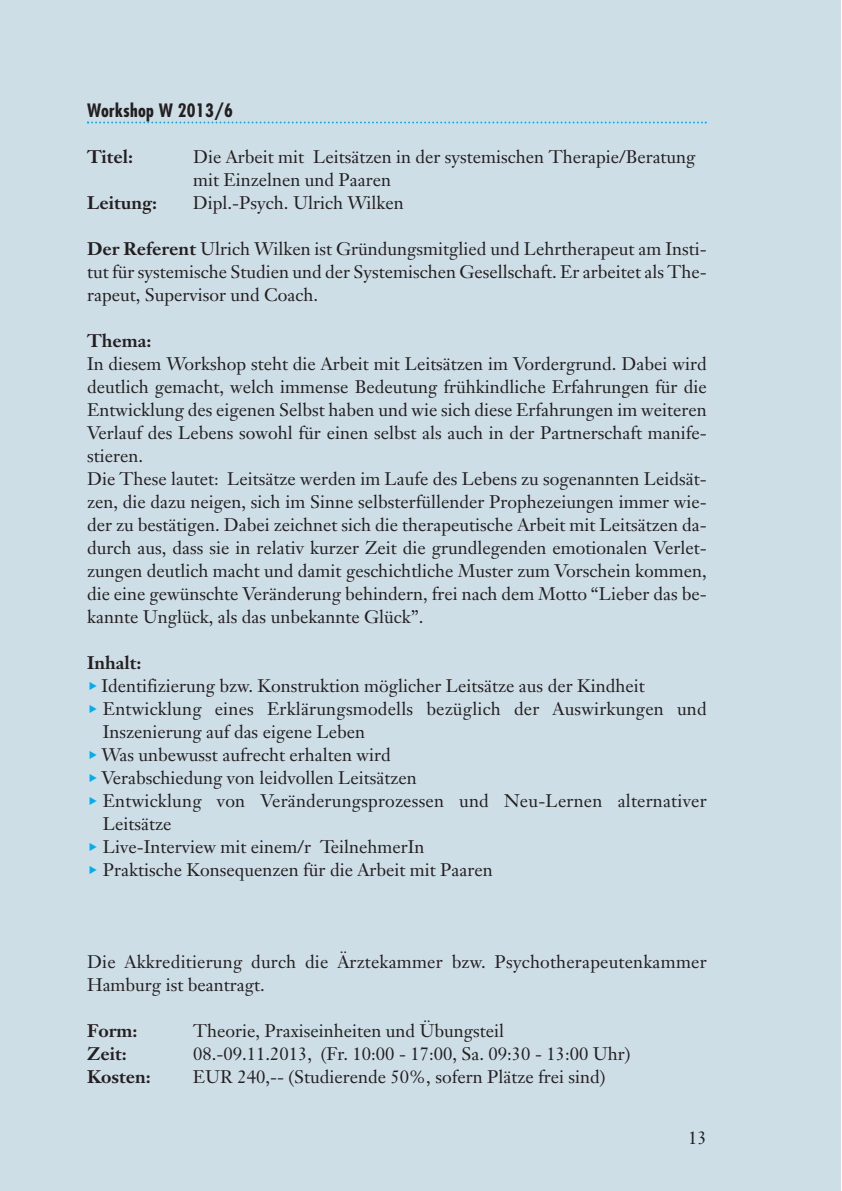
<style>
.page{position:relative;width:842px;height:1191px;background:#fff}
.page>*{position:absolute;margin:0;border:0;box-sizing:border-box;transform-origin:0 0}
.t1{font:18px/23px "Janson Text";color:#231f20}
.t2{font:700 18px "Janson Text";color:#231f20}
.t3{font:700 condensed 18px "Futura";letter-spacing:.015em;color:#231f20}
.s1{font-weight:700}
.s2{color:#00aeef}
</style>
<div class="page">
<div style="left:0;top:1px;width:840px;height:1190px;background:#cedee7"></div>
<svg style="left:87px;top:121px;width:620px;height:2px"></svg>
<p class="t3" style="left:87px;top:99px;width:148px">Workshop W 2013/6</p>
<p class="t2" style="left:87px;top:145px;width:48px">Titel:</p>
<p class="t1" style="left:193px;top:145px;width:504px">Die Arbeit mit Leitsätzen in der systemischen Therapie/Beratung mit Einzelnen und Paaren</p>
<p class="t2" style="left:87px;top:191px;width:71px">Leitung:</p>
<p class="t1" style="left:193px;top:191px;width:212px">Dipl.-Psych. Ulrich Wilken</p>
<p class="t1" style="left:87px;top:237px;width:621px;text-align:justify"><span class="s1">Der Referent</span> Ulrich Wilken ist Gründungsmitglied und Lehrtherapeut am Insti&shy;tut für systemische Studien und der Systemischen Gesellschaft. Er arbeitet als The&shy;rapeut, Supervisor und Coach.</p>
<p class="t2" style="left:87px;top:329px;width:66px">Thema:</p>
<p class="t1" style="left:87px;top:352px;width:621px">In diesem Workshop steht die Arbeit mit Leitsätzen im Vordergrund. Dabei wird deutlich gemacht, welch immense Bedeutung frühkindliche Erfahrungen für die Entwicklung des eigenen Selbst haben und wie sich diese Erfahrungen im weiteren Verlauf des Lebens sowohl für einen selbst als auch in der Partnerschaft manife&shy;stieren.<br>Die These lautet: Leitsätze werden im Laufe des Lebens zu sogenannten Leidsät&shy;zen, die dazu neigen, sich im Sinne selbsterfüllender Prophezeiungen immer wie&shy;der zu bestätigen. Dabei zeichnet sich die therapeutische Arbeit mit Leitsätzen da&shy;durch aus, dass sie in relativ kurzer Zeit die grundlegenden emotionalen Verlet&shy;zungen deutlich macht und damit geschichtliche Muster zum Vorschein kommen, die eine gewünschte Veränderung behindern, frei nach dem Motto “Lieber das be&shy;kannte Unglück, als das unbekannte Glück”.</p>
<p class="t2" style="left:87px;top:651px;width:56px">Inhalt:</p>
<p class="t1" style="left:87px;top:674px;width:559px"><span class="s2">◆</span>Identifizierung bzw. Konstruktion möglicher Leitsätze aus der Kindheit</p>
<p class="t1" style="left:103px;top:697px;width:605px;text-indent:-16px"><span class="s2">◆</span> Entwicklung eines Erklärungsmodells bezüglich der Auswirkungen und<br>Inszenierung auf das eigene Leben</p>
<p class="t1" style="left:87px;top:743px;width:305px"><span class="s2">◆</span>Was unbewusst aufrecht erhalten wird</p>
<p class="t1" style="left:87px;top:766px;width:331px"><span class="s2">◆</span>Verabschiedung von leidvollen Leitsätzen</p>
<p class="t1" style="left:103px;top:789px;width:605px;text-indent:-16px"><span class="s2">◆</span> Entwicklung von Veränderungsprozessen und Neu-Lernen alternativer<br>Leitsätze</p>
<p class="t1" style="left:87px;top:835px;width:339px"><span class="s2">◆</span> Live-Interview mit einem/r TeilnehmerIn</p>
<p class="t1" style="left:87px;top:858px;width:407px"><span class="s2">◆</span> Praktische Konsequenzen für die Arbeit mit Paaren</p>
<p class="t1" style="left:87px;top:950px;width:621px">Die Akkreditierung durch die Ärztekammer bzw. Psychotherapeutenkammer<br>Hamburg ist beantragt.</p>
<p class="t2" style="left:87px;top:1019px;width:52px">Form:</p>
<p class="t1" style="left:193px;top:1019px;width:313px">Theorie, Praxiseinheiten und Übungsteil</p>
<p class="t2" style="left:87px;top:1042px;width:41px">Zeit:</p>
<p class="t1" style="left:193px;top:1042px;width:439px">08.-09.11.2013, (Fr. 10:00 - 17:00, Sa. 09:30 - 13:00 Uhr)</p>
<p class="t2" style="left:87px;top:1065px;width:65px">Kosten:</p>
<p class="t1" style="left:193px;top:1065px;width:414px">EUR 240,-- (Studierende 50%, sofern Plätze frei sind)</p>
<p class="t1" style="left:688px;top:1126px;width:20px">13</p>
</div>
